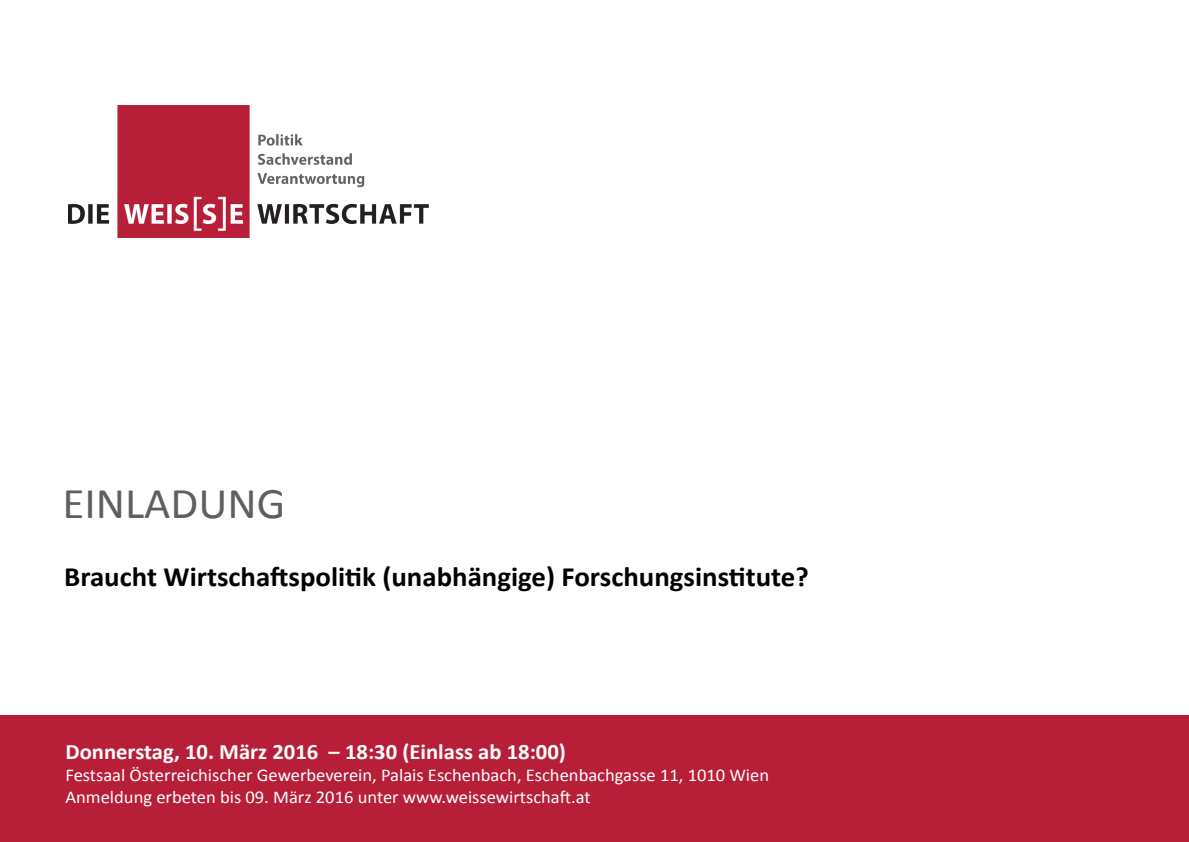
<style>
.page{position:relative;width:1189px;height:842px;background:#fff}
.page>*{position:absolute;margin:0;border:0;box-sizing:border-box;transform-origin:0 0}
.t1{font:44px "Calibri";color:#615e5f}
.t2{font:700 28px "Calibri";color:#000}
.t3{font:700 22px "Calibri";color:#fff}
.t4{font:18px/21.6px "Calibri";color:#fff}
</style>
<div class="page">
<div style="left:0;top:715px;width:1189px;height:127px;background:#b71f38"></div>
<img style="left:69px;top:106px;width:360px;height:131px">
<h1 class="t1" style="left:62px;top:476px;width:224px">EINLADUNG</h1>
<h2 class="t2" style="left:64px;top:559px;width:746px">Braucht Wirtschaftspolitik (unabhängige) Forschungsinstitute?</h2>
<p class="t3" style="left:65px;top:738px;width:502px">Donnerstag, 10. März 2016 – 18:30 (Einlass ab 18:00)</p>
<p class="t4" style="left:65px;top:764px;width:705px">Festsaal Österreichischer Gewerbeverein, Palais Eschenbach, Eschenbachgasse 11, 1010 Wien<br>Anmeldung erbeten bis 09. März 2016 unter www.weissewirtschaft.at</p>
</div>
